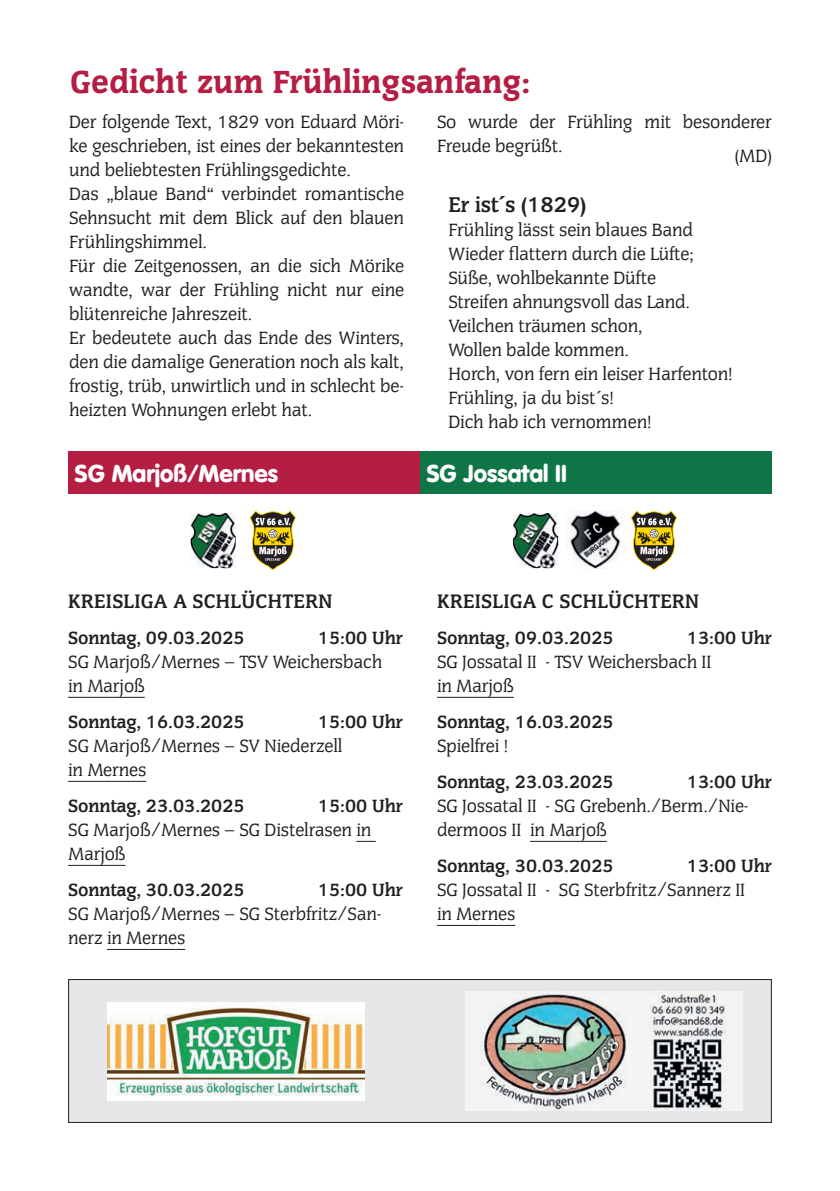
<style>
.page{position:relative;width:840px;height:1191px;background:#fff}
.page>*{position:absolute;margin:0;border:0;box-sizing:border-box;transform-origin:0 0}
.t1{font:36px "Congress CG Heavy";color:#b31e42}
.t2{font:900 24px "VAG Rounded";color:#fff}
.t3{font:700 24px "Congress CG";color:#231f20}
.t4{font:700 22px "Congress CG";letter-spacing:.015em;color:#231f20}
.t5{font:20px/24px "Congress CG";color:#231f20}
.t6{font:700 20px "Congress CG";color:#231f20}
</style>
<div class="page">
<div style="left:68px;top:451px;width:352px;height:42px;background:#b31e42"></div>
<div style="left:420px;top:451px;width:351px;height:42px;background:#107546"></div>
<svg style="left:630px;top:510px;width:46px;height:60px"></svg>
<img style="left:514px;top:514px;width:42px;height:52px">
<div style="left:512px;top:512px;width:46px;height:56px;border:1px solid #fff"></div>
<img style="left:566px;top:510px;width:58px;height:58px">
<svg style="left:249px;top:510px;width:47px;height:60px"></svg>
<img style="left:192px;top:514px;width:42px;height:52px">
<div style="left:190px;top:512px;width:46px;height:56px;border:1px solid #fff"></div>
<hr style="left:68px;top:697px;width:77px;height:1px;background:#231f20">
<hr style="left:68px;top:781px;width:78px;height:1px;background:#231f20">
<svg style="left:356px;top:841px;width:19px;height:1px"></svg>
<hr style="left:68px;top:865px;width:57px;height:1px;background:#231f20">
<hr style="left:107px;top:949px;width:78px;height:1px;background:#231f20">
<hr style="left:437px;top:697px;width:76px;height:1px;background:#231f20">
<hr style="left:529px;top:841px;width:77px;height:1px;background:#231f20">
<hr style="left:437px;top:925px;width:78px;height:1px;background:#231f20">
<div style="left:68px;top:979px;width:703px;height:144px;background:#e6e7e9;border:1px solid #231f20"></div>
<img style="left:107px;top:1002px;width:257px;height:98px">
<img style="left:465px;top:991px;width:277px;height:120px">
<h1 class="t1" style="left:71px;top:59px;width:461px">Gedicht zum Frühlingsanfang:</h1>
<p class="t5" style="left:69px;top:110px;width:336px">Der folgende Text, 1829 von Eduard Möri&shy;ke geschrieben, ist eines der bekanntesten und beliebtesten Frühlingsgedichte.<br>Das „blaue Band“ verbindet romantische Sehnsucht mit dem Blick auf den blauen Frühlingshimmel.<br>Für die Zeitgenossen, an die sich Mörike wandte, war der Frühling nicht nur eine blütenreiche Jahreszeit.<br>Er bedeutete auch das Ende des Winters, den die damalige Generation noch als kalt, frostig, trüb, unwirtlich und in schlecht be&shy;heizten Wohnungen erlebt hat.</p>
<p class="t5" style="left:437px;top:110px;width:336px">So wurde der Frühling mit besonderer<br>Freude begrüßt.</p>
<p class="t5" style="left:734px;top:144px;width:39px">(MD)</p>
<p class="t3" style="left:448px;top:189px;width:139px">Er ist´s (1829)</p>
<p class="t5" style="left:448px;top:218px;width:285px">Frühling lässt sein blaues Band<br>Wieder flattern durch die Lüfte;<br>Süße, wohlbekannte Düfte<br>Streifen ahnungsvoll das Land.<br>Veilchen träumen schon,<br>Wollen balde kommen.<br>Horch, von fern ein leiser Harfenton!<br>Frühling, ja du bist´s!<br>Dich hab ich vernommen!</p>
<p class="t2" style="left:75px;top:459px;width:205px">SG Marjoß/Mernes</p>
<p class="t2" style="left:426px;top:459px;width:141px">SG Jossatal II</p>
<p class="t4" style="left:68px;top:587px;width:265px">KREISLIGA A SCHLÜCHTERN</p>
<p class="t6" style="left:68px;top:625px;width:178px">Sonntag, 09.03.2025</p>
<p class="t6" style="left:318px;top:625px;width:86px">15:00 Uhr</p>
<p class="t5" style="left:68px;top:650px;width:315px">SG Marjoß/Mernes – TSV Weichersbach in Marjoß</p>
<p class="t6" style="left:68px;top:709px;width:178px">Sonntag, 16.03.2025</p>
<p class="t6" style="left:318px;top:709px;width:86px">15:00 Uhr</p>
<p class="t5" style="left:68px;top:734px;width:275px">SG Marjoß/Mernes – SV Niederzell in Mernes</p>
<p class="t6" style="left:68px;top:793px;width:178px">Sonntag, 23.03.2025</p>
<p class="t6" style="left:318px;top:793px;width:86px">15:00 Uhr</p>
<p class="t5" style="left:68px;top:818px;width:304px">SG Marjoß/Mernes – SG Distelrasen in<br>Marjoß</p>
<p class="t6" style="left:68px;top:877px;width:178px">Sonntag, 30.03.2025</p>
<p class="t6" style="left:318px;top:877px;width:86px">15:00 Uhr</p>
<p class="t5" style="left:68px;top:902px;width:314px">SG Marjoß/Mernes – SG Sterbfritz/San&shy;nerz in Mernes</p>
<p class="t4" style="left:437px;top:587px;width:263px">KREISLIGA C SCHLÜCHTERN</p>
<p class="t6" style="left:437px;top:625px;width:178px">Sonntag, 09.03.2025</p>
<p class="t6" style="left:686px;top:625px;width:86px">13:00 Uhr</p>
<p class="t5" style="left:437px;top:650px;width:275px">SG Jossatal II - TSV Weichersbach II in Marjoß</p>
<p class="t6" style="left:437px;top:709px;width:178px">Sonntag, 16.03.2025</p>
<p class="t5" style="left:437px;top:734px;width:73px">Spielfrei !</p>
<p class="t6" style="left:437px;top:769px;width:178px">Sonntag, 23.03.2025</p>
<p class="t6" style="left:686px;top:769px;width:86px">13:00 Uhr</p>
<p class="t5" style="left:437px;top:794px;width:313px">SG Jossatal II - SG Grebenh./Berm./Nie&shy;dermoos II in Marjoß</p>
<p class="t6" style="left:437px;top:853px;width:178px">Sonntag, 30.03.2025</p>
<p class="t6" style="left:686px;top:853px;width:86px">13:00 Uhr</p>
<p class="t5" style="left:437px;top:878px;width:309px">SG Jossatal II - SG Sterbfritz/Sannerz II in Mernes</p>
</div>
